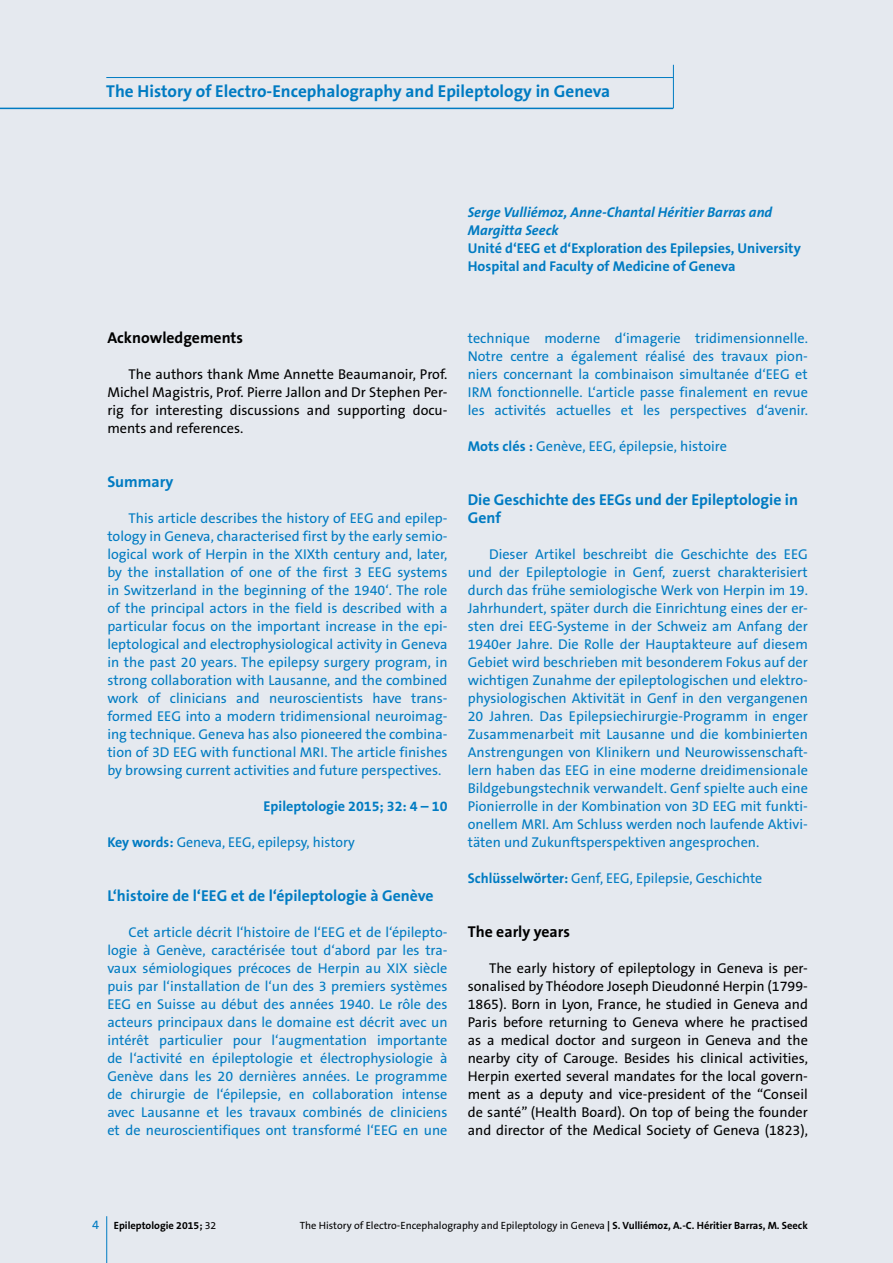
<style>
.page{position:relative;width:893px;height:1263px;background:#e5e9ef}
.page>*{position:absolute;margin:0;border:0;box-sizing:border-box;transform-origin:0 0}
.t1{font:700 17.25px "The Sans B7";color:#007bc2}
.t2{font:700 15.75px/18px "The Sans B7";color:#007bc2}
.t3{font:700 15.75px "The Sans B7";color:#000}
.t4{font:14.25px/18px "The Sans B5 Plain";color:#007bc2;text-align:justify}
.t5{font:14.25px/18px "The Sans B5 Plain";color:#000;text-align:justify}
.t6{font:700 14.25px/18px "The Sans B7";color:#007bc2}
.t7{font:italic 700 14.25px/18px "The Sans B7";color:#007bc2}
.t8{font:10.5px "The Sans B5 Plain";color:#000}
.t9{font:700 10.5px "The Sans B7";color:#000}
.s1{font-family:"The Sans B7";font-weight:700}
.s2{font-family:"The Sans B5 Plain";font-weight:400;font-size:12.75px;color:#007bc2}
.s3{font-family:"The Sans B5 Plain";font-weight:400}
</style>
<div class="page">
<hr style="left:106px;top:1216px;width:1px;height:47px;background:#007bc2">
<hr style="left:673px;top:65px;width:1px;height:43px;background:#007bc2">
<hr style="left:0;top:108px;width:673px;height:1px;background:#007bc2">
<hr style="left:106px;top:77px;width:567px;height:1px;background:#007bc2">
<p class="t1" style="left:106px;top:82px;width:505px">The History of Electro-Encephalography and Epileptology in Geneva</p>
<p class="t7" style="left:468px;top:204px;width:306px">Serge Vulliémoz, Anne-Chantal Héritier Barras and<br>Margitta Seeck</p>
<p class="t6" style="left:468px;top:240px;width:335px">Unité d‘EEG et d‘Exploration des Epilepsies, University<br>Hospital and Faculty of Medicine of Geneva</p>
<p class="t3" style="left:107px;top:330px;width:137px">Acknowledgements</p>
<p class="t5" style="left:107px;top:366px;width:342px;text-indent:21px">The authors thank Mme Annette Beaumanoir, Prof.<br>Michel Magistris, Prof. Pierre Jallon and Dr Stephen Per&shy;rig for interesting discussions and supporting docu&shy;ments and references.</p>
<p class="t2" style="left:107px;top:473px;width:68px">Summary</p>
<p class="t4" style="left:107px;top:510px;width:342px;text-indent:21px">This article describes the history of EEG and epilep&shy;tology in Geneva, characterised first by the early semio&shy;logical work of Herpin in the XIXth century and, later, by the installation of one of the first 3 EEG systems in Switzerland in the beginning of the 1940‘. The role of the principal actors in the field is described with a particular focus on the important increase in the epi&shy;leptological and electrophysiological activity in Geneva in the past 20 years. The epilepsy surgery program, in strong collaboration with Lausanne, and the combined work of clinicians and neuroscientists have trans&shy;formed EEG into a modern tridimensional neuroimag&shy;ing technique. Geneva has also pioneered the combina&shy;tion of 3D EEG with functional MRI. The article finishes by browsing current activities and future perspectives.</p>
<p class="t6" style="left:264px;top:798px;width:185px">Epileptologie 2015; 32: 4 – 10</p>
<p class="t4" style="left:107px;top:834px;width:249px"><span class="s1">Key words:</span> Geneva, EEG, epilepsy, history</p>
<p class="t2" style="left:107px;top:887px;width:328px">L‘histoire de l‘EEG et de l‘épileptologie à Genève</p>
<p class="t4" style="left:107px;top:924px;width:342px;text-indent:21px">Cet article décrit l‘histoire de l‘EEG et de l‘épilepto&shy;logie à Genève, caractérisée tout d‘abord par les tra&shy;vaux sémiologiques précoces de Herpin au XIX siècle puis par l‘installation de l‘un des 3 premiers systèmes EEG en Suisse au début des années 1940. Le rôle des acteurs principaux dans le domaine est décrit avec un intérêt particulier pour l‘augmentation importante de l‘activité en épileptologie et électrophysiologie à Genève dans les 20 dernières années. Le programme de chirurgie de l‘épilepsie, en collaboration intense avec Lausanne et les travaux combinés de cliniciens et de neuroscientifiques ont transformé l‘EEG en une</p>
<p class="t4" style="left:468px;top:330px;width:342px">technique moderne d‘imagerie tridimensionnelle.<br>Notre centre a également réalisé des travaux pion&shy;niers concernant la combinaison simultanée d‘EEG et IRM fonctionnelle. L‘article passe finalement en revue les activités actuelles et les perspectives d‘avenir.</p>
<p class="t4" style="left:468px;top:438px;width:261px"><span class="s1">Mots clés :</span> Genève, EEG, épilepsie, histoire</p>
<p class="t2" style="left:468px;top:491px;width:332px">Die Geschichte des EEGs und der Epileptologie in<br>Genf</p>
<p class="t4" style="left:468px;top:546px;width:342px;text-indent:21px">Dieser Artikel beschreibt die Geschichte des EEG und der Epileptologie in Genf, zuerst charakterisiert durch das frühe semiologische Werk von Herpin im 19.<br>Jahrhundert, später durch die Einrichtung eines der er&shy;sten drei EEG-Systeme in der Schweiz am Anfang der 1940er Jahre. Die Rolle der Hauptakteure auf diesem Gebiet wird beschrieben mit besonderem Fokus auf der wichtigen Zunahme der epileptologischen und elektro&shy;physiologischen Aktivität in Genf in den vergangenen 20 Jahren. Das Epilepsiechirurgie-Programm in enger Zusammenarbeit mit Lausanne und die kombinierten Anstrengungen von Klinikern und Neurowissenschaft&shy;lern haben das EEG in eine moderne dreidimensionale Bildgebungstechnik verwandelt. Genf spielte auch eine Pionierrolle in der Kombination von 3D EEG mit funkti&shy;onellem MRI. Am Schluss werden noch laufende Aktivi&shy;täten und Zukunftsperspektiven angesprochen.</p>
<p class="t4" style="left:468px;top:870px;width:296px"><span class="s1">Schlüsselwörter:</span> Genf, EEG, Epilepsie, Geschichte</p>
<p class="t3" style="left:468px;top:924px;width:104px">The early years</p>
<p class="t5" style="left:468px;top:960px;width:342px;text-indent:21px">The early history of epileptology in Geneva is per&shy;sonalised by Théodore Joseph Dieudonné Herpin (1799- 1865). Born in Lyon, France, he studied in Geneva and Paris before returning to Geneva where he practised as a medical doctor and surgeon in Geneva and the nearby city of Carouge. Besides his clinical activities, Herpin exerted several mandates for the local govern&shy;ment as a deputy and vice-president of the “Conseil de santé” (Health Board). On top of being the founder and director of the Medical Society of Geneva (1823),</p>
<p class="t9" style="left:92px;top:1220px;width:126px"><span class="s2">4</span> Epileptologie 2015; <span class="s3">32</span></p>
<p class="t8" style="left:300px;top:1220px;width:510px">The History of Electro-Encephalography and Epileptology in Geneva <span class="s1">| S. Vulliémoz, A.-C. Héritier Barras, M. Seeck</span></p>
</div>
